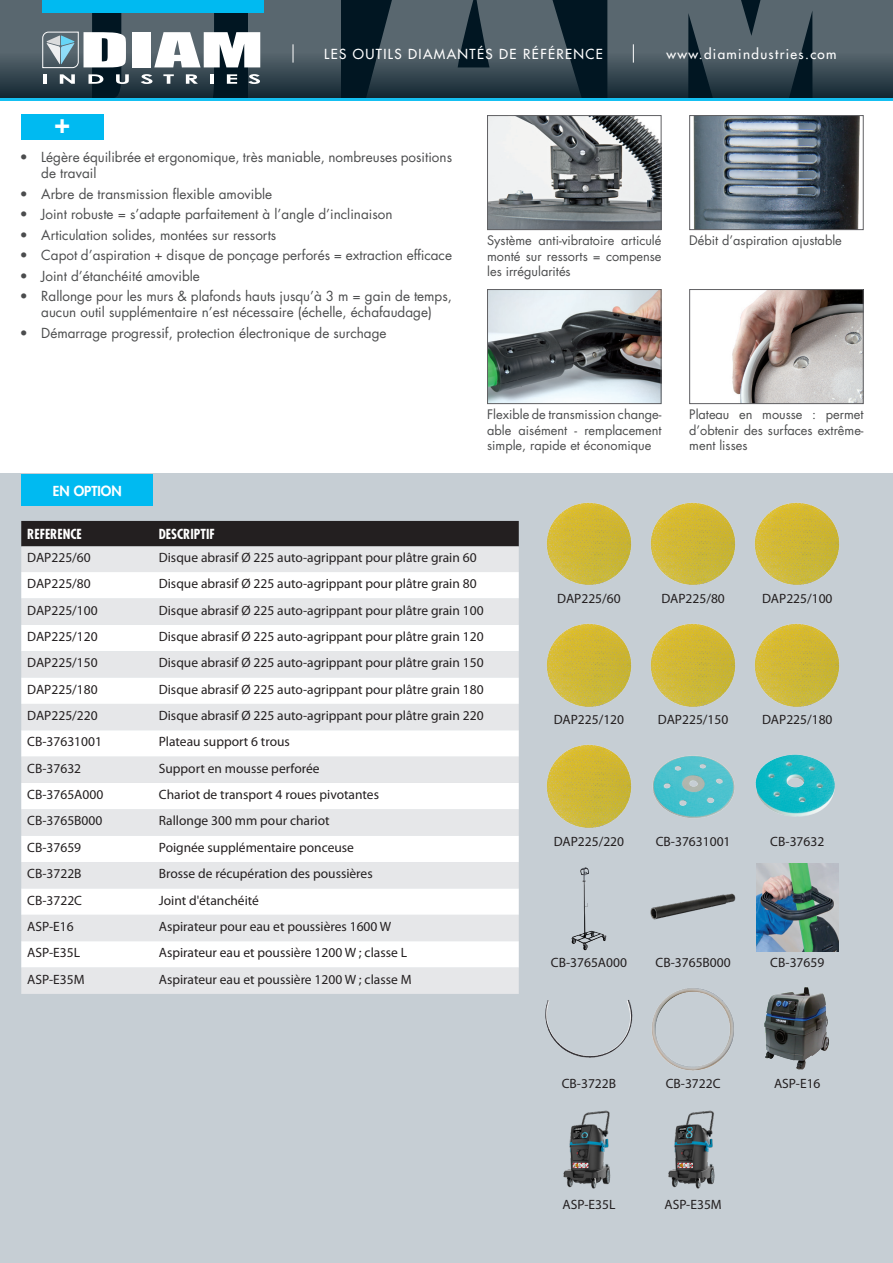
<style>
.page{position:relative;width:893px;height:1263px;background:#fff}
.page>*{position:absolute;margin:0;border:0;box-sizing:border-box;transform-origin:0 0}
.t1{font:800 27px "Futura Std";color:#fff}
.Contenu_tableau{font:13.5px "Myriad Pro";color:#231f20}
.t2{font:13.5px/16.2px "Futura Std";color:#4b4c4d}
.Legende_REF_option{font:13.5px "Myriad Pro";color:#231f20}
.t3{font:500 13.5px "Futura Std";letter-spacing:.1em;color:#fff}
.Titre_tableau{font:700 condensed 13.5px "Futura Std";color:#fff}
.Titre_fond_Bleu{font:800 13.5px "Futura Std";color:#fff}
.legende_photo{font:12.75px/15.3px "Futura Std";color:#4b4c4d;text-align:justify}
</style>
<div class="page">
<div style="left:0;top:473px;width:893px;height:790px;background:#c6ced4"></div>
<div style="left:21px;top:114px;width:82px;height:25px;background:#00baf1"></div>
<div style="left:0;top:0;width:893px;height:99px;background:#011622"></div>
<svg style="left:0;top:0;width:249px;height:131px"></svg>
<svg style="left:249px;top:0;width:92px;height:101px;background:#506069"></svg>
<svg style="left:357px;top:0;width:234px;height:101px"></svg>
<svg style="left:607px;top:0;width:286px;height:131px"></svg>
<svg style="left:293px;top:44px;width:1px;height:19px"></svg>
<div style="left:42px;top:0;width:222px;height:13px;background:#00baf1"></div>
<hr style="left:0;top:98px;width:893px;height:2px;background:#15c0f2">
<div style="left:21px;top:521px;width:498px;height:25px;background:#231f20"></div>
<div style="left:21px;top:546px;width:498px;height:448px;background:#e6e7e9"></div>
<svg style="left:21px;top:572px;width:498px;height:395px;background:#f3f3f4"></svg>
<div style="left:23px;top:524px;width:128px;height:22px;background:#231f20"></div>
<div style="left:155px;top:524px;width:362px;height:22px;background:#231f20"></div>
<img style="left:546px;top:502px;width:86px;height:83px">
<img style="left:732px;top:291px;width:130px;height:111px">
<div style="left:689px;top:289px;width:175px;height:115px;border:1px solid #606063"></div>
<img style="left:489px;top:117px;width:170px;height:111px">
<div style="left:487px;top:115px;width:174px;height:115px;border:1px solid #606063"></div>
<img style="left:691px;top:117px;width:171px;height:111px">
<div style="left:689px;top:115px;width:175px;height:115px;border:1px solid #606063"></div>
<img style="left:489px;top:291px;width:170px;height:111px">
<div style="left:487px;top:289px;width:174px;height:115px;border:1px solid #606063"></div>
<div style="left:22px;top:474px;width:131px;height:32px;background:#00baf1"></div>
<img style="left:650px;top:502px;width:86px;height:83px">
<img style="left:754px;top:502px;width:86px;height:83px">
<img style="left:546px;top:623px;width:86px;height:84px">
<img style="left:650px;top:623px;width:86px;height:84px">
<img style="left:754px;top:623px;width:86px;height:84px">
<img style="left:546px;top:744px;width:86px;height:84px">
<img style="left:653px;top:756px;width:82px;height:62px">
<img style="left:755px;top:754px;width:80px;height:63px">
<img style="left:571px;top:867px;width:36px;height:84px">
<img style="left:650px;top:893px;width:86px;height:27px">
<img style="left:756px;top:864px;width:83px;height:87px">
<img style="left:595px;top:1000px;width:35px;height:56px">
<img style="left:652px;top:988px;width:82px;height:83px">
<img style="left:764px;top:987px;width:65px;height:83px">
<img style="left:563px;top:1110px;width:48px;height:79px">
<img style="left:668px;top:1110px;width:47px;height:79px">
<p class="t1" style="left:55px;top:106px;width:17px">+</p>
<p class="t3" style="left:324px;top:46px;width:280px">LES OUTILS DIAMANTÉS DE RÉFÉRENCE</p>
<p class="t3" style="left:666px;top:46px;width:172px">www.diamindustries.com</p>
<p class="t2" style="left:41px;top:149px;width:412px;text-indent:-21px">• Légère équilibrée et ergonomique, très maniable, nombreuses positions de travail</p>
<p class="t2" style="left:20px;top:186px;width:254px">• Arbre de transmission flexible amovible</p>
<p class="t2" style="left:20px;top:206px;width:374px">• Joint robuste = s’adapte parfaitement à l’angle d’inclinaison</p>
<p class="t2" style="left:20px;top:227px;width:258px">• Articulation solides, montées sur ressorts</p>
<p class="t2" style="left:20px;top:247px;width:434px">• Capot d’aspiration + disque de ponçage perforés = extraction efficace</p>
<p class="t2" style="left:20px;top:268px;width:181px">• Joint d’étanchéité amovible</p>
<p class="t2" style="left:20px;top:288px;width:433px;text-align:center">• Rallonge pour les murs &amp; plafonds hauts jusqu’à 3 m = gain de temps, aucun outil supplémentaire n’est nécessaire (échelle, échafaudage)</p>
<p class="t2" style="left:20px;top:325px;width:368px">• Démarrage progressif, protection électronique de surchage</p>
<p class="Titre_fond_Bleu" style="left:53px;top:482px;width:70px">EN OPTION</p>
<p class="legende_photo" style="left:487px;top:233px;width:176px">Système anti-vibratoire articulé monté sur ressorts = compense les irrégularités</p>
<p class="legende_photo" style="left:689px;top:233px;width:154px">Débit d’aspiration ajustable</p>
<p class="legende_photo" style="left:487px;top:407px;width:176px">Flexible de transmission change&shy;able aisément - remplacement simple, rapide et économique</p>
<p class="legende_photo" style="left:689px;top:407px;width:176px">Plateau en mousse : permet d’obtenir des surfaces extrême&shy;ment lisses</p>
<p class="Titre_tableau" style="left:27px;top:526px;width:56px">REFERENCE</p>
<p class="Titre_tableau" style="left:159px;top:526px;width:58px">DESCRIPTIF</p>
<p class="Contenu_tableau" style="left:27px;top:549px;width:65px">DAP225/60</p>
<p class="Contenu_tableau" style="left:159px;top:549px;width:319px">Disque abrasif Ø 225 auto-agrippant pour plâtre grain 60</p>
<p class="Contenu_tableau" style="left:27px;top:575px;width:65px">DAP225/80</p>
<p class="Contenu_tableau" style="left:159px;top:575px;width:319px">Disque abrasif Ø 225 auto-agrippant pour plâtre grain 80</p>
<p class="Contenu_tableau" style="left:27px;top:602px;width:72px">DAP225/100</p>
<p class="Contenu_tableau" style="left:159px;top:602px;width:326px">Disque abrasif Ø 225 auto-agrippant pour plâtre grain 100</p>
<p class="Contenu_tableau" style="left:27px;top:628px;width:72px">DAP225/120</p>
<p class="Contenu_tableau" style="left:159px;top:628px;width:326px">Disque abrasif Ø 225 auto-agrippant pour plâtre grain 120</p>
<p class="Contenu_tableau" style="left:27px;top:654px;width:72px">DAP225/150</p>
<p class="Contenu_tableau" style="left:159px;top:654px;width:326px">Disque abrasif Ø 225 auto-agrippant pour plâtre grain 150</p>
<p class="Contenu_tableau" style="left:27px;top:681px;width:72px">DAP225/180</p>
<p class="Contenu_tableau" style="left:159px;top:681px;width:326px">Disque abrasif Ø 225 auto-agrippant pour plâtre grain 180</p>
<p class="Contenu_tableau" style="left:27px;top:707px;width:72px">DAP225/220</p>
<p class="Contenu_tableau" style="left:159px;top:707px;width:326px">Disque abrasif Ø 225 auto-agrippant pour plâtre grain 220</p>
<p class="Contenu_tableau" style="left:27px;top:733px;width:76px">CB-37631001</p>
<p class="Contenu_tableau" style="left:159px;top:733px;width:133px">Plateau support 6 trous</p>
<p class="Contenu_tableau" style="left:27px;top:760px;width:55px">CB-37632</p>
<p class="Contenu_tableau" style="left:159px;top:760px;width:162px">Support en mousse perforée</p>
<p class="Contenu_tableau" style="left:27px;top:786px;width:78px">CB-3765A000</p>
<p class="Contenu_tableau" style="left:159px;top:786px;width:222px">Chariot de transport 4 roues pivotantes</p>
<p class="Contenu_tableau" style="left:27px;top:813px;width:77px">CB-3765B000</p>
<p class="Contenu_tableau" style="left:159px;top:813px;width:172px">Rallonge 300 mm pour chariot</p>
<p class="Contenu_tableau" style="left:27px;top:839px;width:55px">CB-37659</p>
<p class="Contenu_tableau" style="left:159px;top:839px;width:197px">Poignée supplémentaire ponceuse</p>
<p class="Contenu_tableau" style="left:27px;top:865px;width:56px">CB-3722B</p>
<p class="Contenu_tableau" style="left:159px;top:865px;width:215px">Brosse de récupération des poussières</p>
<p class="Contenu_tableau" style="left:27px;top:892px;width:56px">CB-3722C</p>
<p class="Contenu_tableau" style="left:159px;top:892px;width:102px">Joint d'étanchéité</p>
<p class="Contenu_tableau" style="left:27px;top:918px;width:48px">ASP-E16</p>
<p class="Contenu_tableau" style="left:159px;top:918px;width:234px">Aspirateur pour eau et poussières 1600 W</p>
<p class="Contenu_tableau" style="left:27px;top:944px;width:54px">ASP-E35L</p>
<p class="Contenu_tableau" style="left:159px;top:944px;width:250px">Aspirateur eau et poussière 1200 W ; classe L</p>
<p class="Contenu_tableau" style="left:27px;top:971px;width:59px">ASP-E35M</p>
<p class="Contenu_tableau" style="left:159px;top:971px;width:254px">Aspirateur eau et poussière 1200 W ; classe M</p>
<p class="Legende_REF_option" style="left:557px;top:590px;width:65px">DAP225/60</p>
<p class="Legende_REF_option" style="left:661px;top:590px;width:65px">DAP225/80</p>
<p class="Legende_REF_option" style="left:762px;top:590px;width:72px">DAP225/100</p>
<p class="Legende_REF_option" style="left:554px;top:712px;width:72px">DAP225/120</p>
<p class="Legende_REF_option" style="left:658px;top:712px;width:72px">DAP225/150</p>
<p class="Legende_REF_option" style="left:762px;top:712px;width:72px">DAP225/180</p>
<p class="Legende_REF_option" style="left:554px;top:833px;width:72px">DAP225/220</p>
<p class="Legende_REF_option" style="left:656px;top:833px;width:76px">CB-37631001</p>
<p class="Legende_REF_option" style="left:770px;top:833px;width:55px">CB-37632</p>
<p class="Legende_REF_option" style="left:551px;top:954px;width:78px">CB-3765A000</p>
<p class="Legende_REF_option" style="left:655px;top:954px;width:77px">CB-3765B000</p>
<p class="Legende_REF_option" style="left:770px;top:954px;width:55px">CB-37659</p>
<p class="Legende_REF_option" style="left:562px;top:1075px;width:56px">CB-3722B</p>
<p class="Legende_REF_option" style="left:666px;top:1075px;width:56px">CB-3722C</p>
<p class="Legende_REF_option" style="left:774px;top:1075px;width:48px">ASP-E16</p>
<p class="Legende_REF_option" style="left:562px;top:1196px;width:54px">ASP-E35L</p>
<p class="Legende_REF_option" style="left:664px;top:1196px;width:59px">ASP-E35M</p>
</div>
